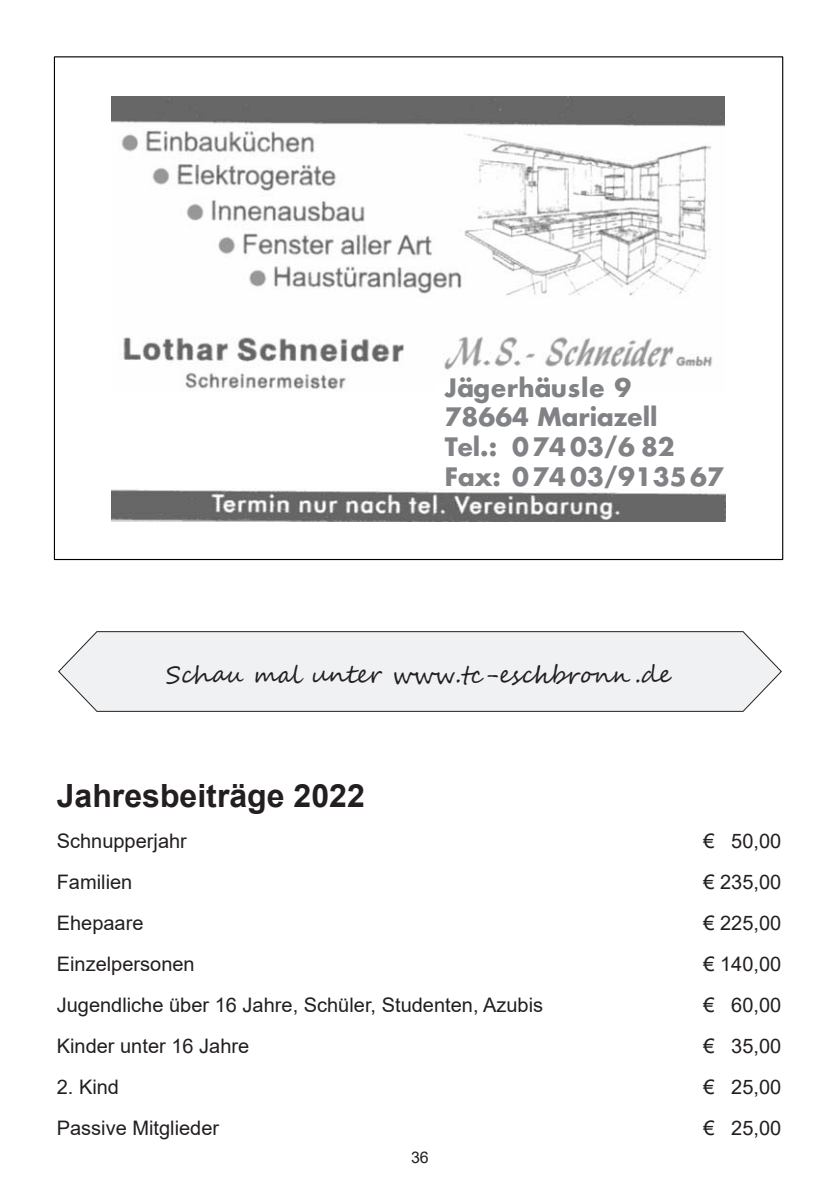
<style>
.page{position:relative;width:840px;height:1191px;background:#fff}
.page>*{position:absolute;margin:0;border:0;box-sizing:border-box;transform-origin:0 0}
.t1{font:700 32px "Arial";color:#231f20}
.t2{font:700 24.6px/29.6px "Futura";color:#808285}
.t3{font:24px "Segoe Script";color:#231f20}
.t4{font:20px "Arial";color:#231f20}
.t5{font:16px "Arial";color:#231f20}
</style>
<div class="page">
<img style="left:111px;top:489px;width:614px;height:32px">
<img style="left:111px;top:97px;width:613px;height:293px">
<svg style="left:58px;top:631px;width:724px;height:81px"></svg>
<p class="t2" style="left:444px;top:372px;width:280px">Jägerhäusle 9<br>78664 Mariazell<br>Tel.: 0 74 03/6 82<br>Fax: 0 74 03/91 35 67</p>
<p class="t3" style="left:166px;top:655px;width:506px">Schau mal unter www.tc-eschbronn .de</p>
<h1 class="t1" style="left:57px;top:773px;width:309px">Jahresbeiträge 2022</h1>
<p class="t4" style="left:57px;top:827px;width:132px">Schnupperjahr</p>
<p class="t4" style="left:703px;top:827px;width:79px">€ 50,00</p>
<p class="t4" style="left:57px;top:868px;width:77px">Familien</p>
<p class="t4" style="left:703px;top:868px;width:79px">€ 235,00</p>
<p class="t4" style="left:57px;top:909px;width:88px">Ehepaare</p>
<p class="t4" style="left:703px;top:909px;width:79px">€ 225,00</p>
<p class="t4" style="left:57px;top:950px;width:139px">Einzelpersonen</p>
<p class="t4" style="left:703px;top:950px;width:79px">€ 140,00</p>
<p class="t4" style="left:57px;top:991px;width:487px">Jugendliche über 16 Jahre, Schüler, Studenten, Azubis</p>
<p class="t4" style="left:703px;top:991px;width:79px">€ 60,00</p>
<p class="t4" style="left:57px;top:1032px;width:194px">Kinder unter 16 Jahre</p>
<p class="t4" style="left:703px;top:1032px;width:79px">€ 35,00</p>
<p class="t4" style="left:57px;top:1073px;width:64px">2. Kind</p>
<p class="t4" style="left:703px;top:1073px;width:79px">€ 25,00</p>
<p class="t4" style="left:57px;top:1114px;width:164px">Passive Mitglieder</p>
<p class="t4" style="left:703px;top:1114px;width:79px">€ 25,00</p>
<p class="t5" style="left:411px;top:1146px;width:19px">36</p>
</div>
